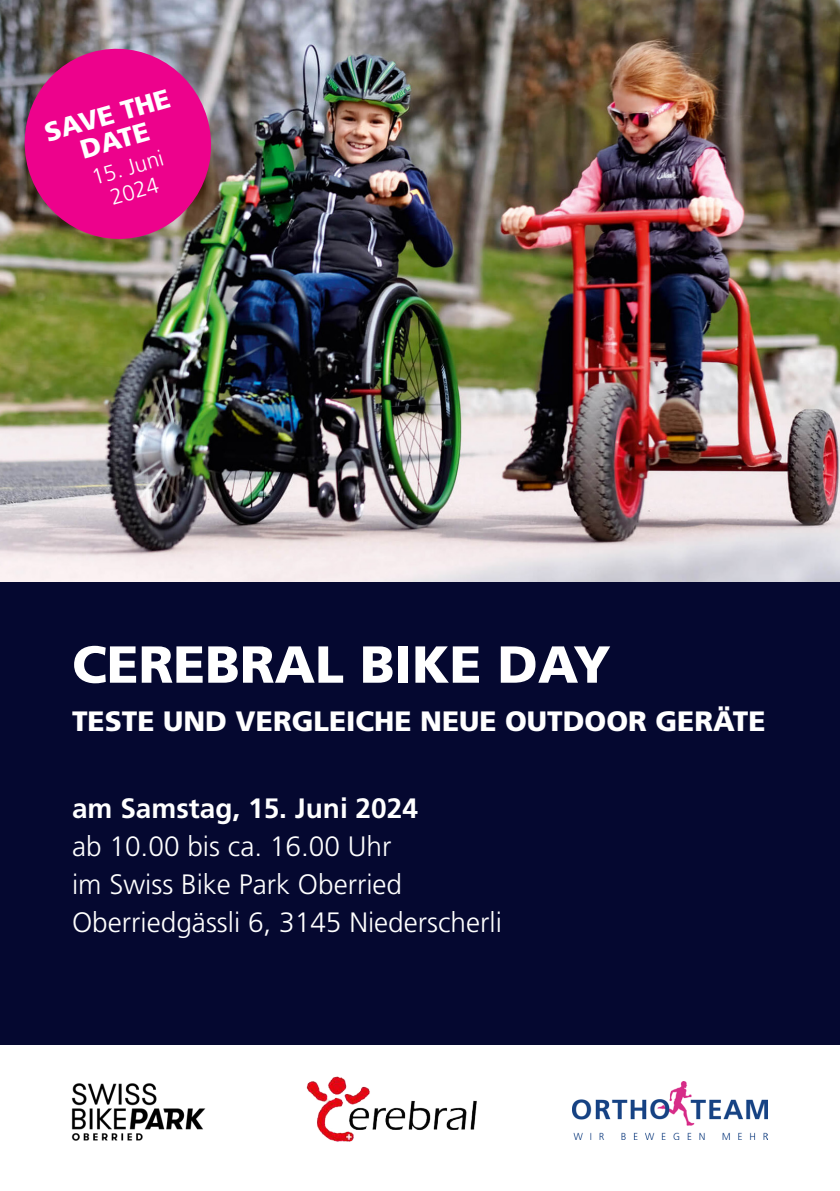
<style>
.page{position:relative;width:840px;height:1191px;background:#fff}
.page>*{position:absolute;margin:0;border:0;box-sizing:border-box;transform-origin:0 0}
.t1{font:900 52px "Frutiger LT Std";color:#fff}
.t2{font:300 28px "Frutiger LT Std";color:#fff}
.t3{font:900 28px "Frutiger LT Std";color:#fff}
.t4{font:700 28px "Frutiger LT Std";color:#fff}
.t5{font:900 26.6px "Frutiger LT Std";color:#fff}
.t6{font:300 22px "Frutiger LT Std";color:#fff}
</style>
<div class="page">
<div style="left:0;top:543px;width:839px;height:502px;background:#050830"></div>
<img style="left:0;top:0;width:839px;height:581px">
<img style="left:572px;top:1081px;width:195px;height:58px">
<img style="left:14px;top:38px;width:208px;height:211px">
<img style="left:306px;top:1076px;width:171px;height:66px">
<img style="left:71px;top:1083px;width:135px;height:58px">
<p class="t5" style="left:41px;top:117px;width:131px;rotate:-16deg">SAVE THE</p>
<p class="t5" style="left:76px;top:135px;width:72px;rotate:-16deg">DATE</p>
<p class="t6" style="left:89px;top:166px;width:75px;rotate:-16deg">15. Juni</p>
<p class="t6" style="left:107px;top:186px;width:51px;rotate:-16deg">2024</p>
<p class="t1" style="left:72px;top:633px;width:540px">CEREBRAL BIKE DAY</p>
<p class="t3" style="left:72px;top:704px;width:694px">TESTE UND VERGLEICHE NEUE OUTDOOR GERÄTE</p>
<p class="t4" style="left:72px;top:791px;width:347px">am Samstag, 15. Juni 2024</p>
<p class="t2" style="left:72px;top:830px;width:321px">ab 10.00 bis ca. 16.00 Uhr</p>
<p class="t2" style="left:72px;top:868px;width:331px">im Swiss Bike Park Oberried</p>
<p class="t2" style="left:72px;top:906px;width:431px">Oberriedgässli 6, 3145 Niederscherli</p>
</div>
